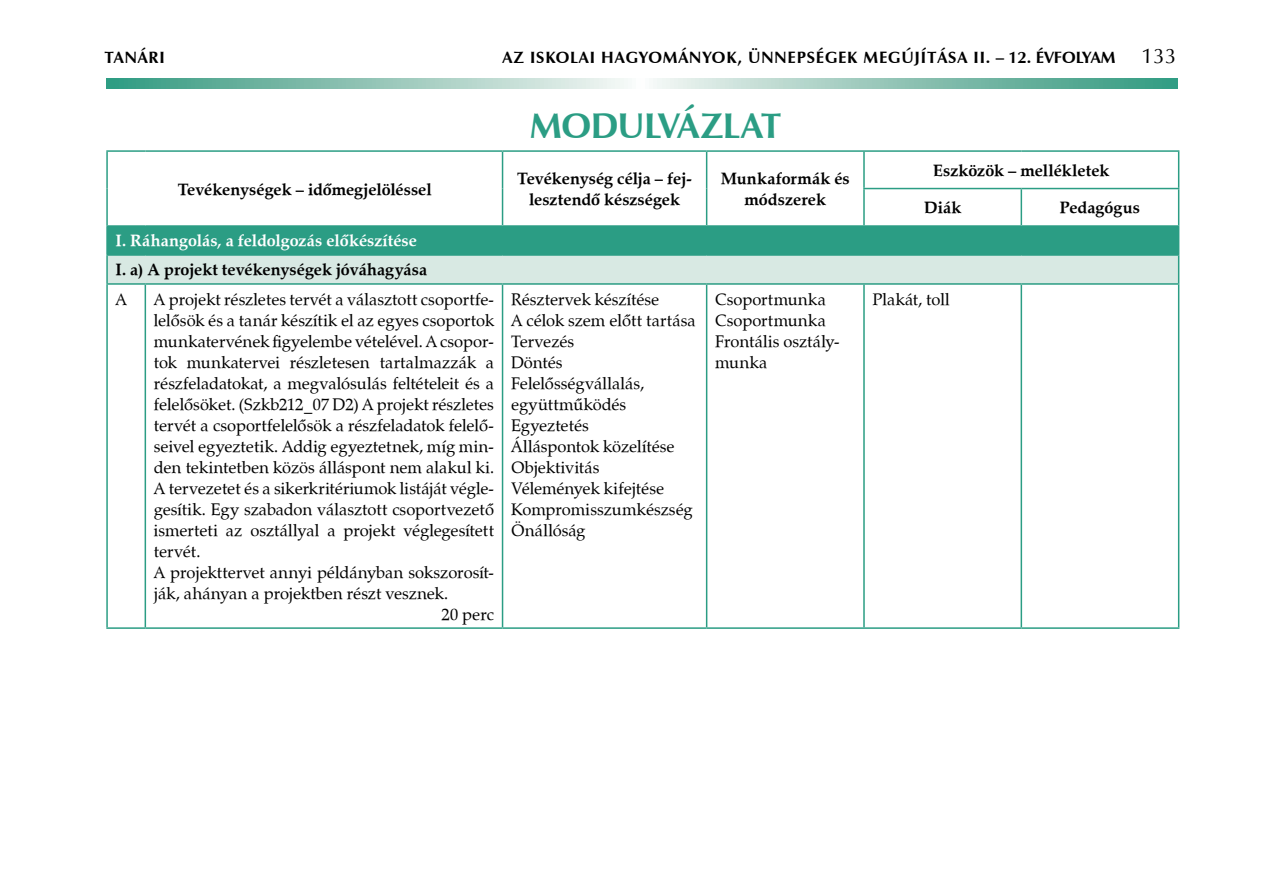
<style>
.page{position:relative;width:1263px;height:893px;background:#fff}
.page>*{position:absolute;margin:0;border:0;box-sizing:border-box;transform-origin:0 0}
.t1{font:700 36px "Zapf Humanist 601 PFL";color:#2b9d84}
.t2{font:16.5px/21px "Zapf Calligraphic 801 PFL";color:#000}
.t3{font:700 16.5px/21px "Zapf Calligraphic 801 PFL";color:#000;text-align:center}
.t4{font:700 16.5px "Zapf Humanist 601 PFL";letter-spacing:.05em;color:#000}
.t5{font:700 16.5px "Zapf Calligraphic 801 PFL";color:#fff}
.s1{font-weight:400;font-size:21px}
</style>
<div class="page">
<svg style="left:106px;top:78px;width:1072px;height:11px;background:#92c6b7"></svg>
<div style="left:107px;top:226px;width:1072px;height:29px;background:#2b9d84"></div>
<div style="left:107px;top:255px;width:1072px;height:29px;background:#d8e9e3"></div>
<hr style="left:502px;top:152px;width:1px;height:37px;background:#2b9d84">
<hr style="left:706px;top:152px;width:1px;height:37px;background:#2b9d84">
<hr style="left:863px;top:152px;width:2px;height:36px;background:#2b9d84">
<hr style="left:502px;top:189px;width:1px;height:36px;background:#2b9d84">
<hr style="left:706px;top:189px;width:1px;height:36px;background:#2b9d84">
<hr style="left:863px;top:188px;width:158px;height:1px;background:#2b9d84">
<hr style="left:863px;top:189px;width:2px;height:36px;background:#2b9d84">
<hr style="left:1021px;top:188px;width:158px;height:1px;background:#2b9d84">
<hr style="left:1020px;top:189px;width:2px;height:36px;background:#2b9d84">
<hr style="left:106px;top:227px;width:2px;height:27px;background:#2b9d84">
<hr style="left:106px;top:254px;width:39px;height:2px;background:#2b9d84">
<hr style="left:106px;top:256px;width:2px;height:27px;background:#2b9d84">
<hr style="left:145px;top:254px;width:357px;height:2px;background:#2b9d84">
<hr style="left:502px;top:254px;width:205px;height:2px;background:#2b9d84">
<hr style="left:707px;top:254px;width:157px;height:2px;background:#2b9d84">
<hr style="left:864px;top:254px;width:157px;height:2px;background:#2b9d84">
<hr style="left:1021px;top:254px;width:158px;height:2px;background:#2b9d84">
<svg style="left:1178px;top:255px;width:1px;height:28px"></svg>
<hr style="left:106px;top:283px;width:39px;height:2px;background:#2b9d84">
<hr style="left:106px;top:285px;width:2px;height:342px;background:#2b9d84">
<hr style="left:145px;top:283px;width:357px;height:2px;background:#2b9d84">
<hr style="left:145px;top:285px;width:1px;height:342px;background:#2b9d84">
<hr style="left:502px;top:283px;width:205px;height:2px;background:#2b9d84">
<hr style="left:502px;top:285px;width:1px;height:342px;background:#2b9d84">
<hr style="left:707px;top:283px;width:157px;height:2px;background:#2b9d84">
<hr style="left:706px;top:285px;width:1px;height:342px;background:#2b9d84">
<hr style="left:864px;top:283px;width:157px;height:2px;background:#2b9d84">
<hr style="left:863px;top:285px;width:2px;height:342px;background:#2b9d84">
<hr style="left:1021px;top:283px;width:158px;height:2px;background:#2b9d84">
<hr style="left:1020px;top:285px;width:2px;height:342px;background:#2b9d84">
<hr style="left:1178px;top:285px;width:1px;height:342px;background:#2b9d84">
<hr style="left:106px;top:627px;width:39px;height:2px;background:#2b9d84">
<hr style="left:145px;top:627px;width:357px;height:2px;background:#2b9d84">
<hr style="left:502px;top:627px;width:205px;height:2px;background:#2b9d84">
<hr style="left:707px;top:627px;width:157px;height:2px;background:#2b9d84">
<hr style="left:864px;top:627px;width:157px;height:2px;background:#2b9d84">
<hr style="left:1021px;top:627px;width:158px;height:2px;background:#2b9d84">
<hr style="left:106px;top:150px;width:39px;height:2px;background:#2b9d84">
<hr style="left:106px;top:152px;width:2px;height:37px;background:#2b9d84">
<hr style="left:145px;top:150px;width:357px;height:2px;background:#2b9d84">
<hr style="left:502px;top:150px;width:205px;height:2px;background:#2b9d84">
<hr style="left:707px;top:150px;width:157px;height:2px;background:#2b9d84">
<hr style="left:864px;top:150px;width:157px;height:2px;background:#2b9d84">
<hr style="left:1021px;top:150px;width:158px;height:2px;background:#2b9d84">
<hr style="left:1178px;top:152px;width:1px;height:36px;background:#2b9d84">
<hr style="left:106px;top:189px;width:2px;height:36px;background:#2b9d84">
<hr style="left:1178px;top:189px;width:1px;height:36px;background:#2b9d84">
<hr style="left:106px;top:225px;width:39px;height:2px;background:#2b9d84">
<hr style="left:145px;top:225px;width:357px;height:2px;background:#2b9d84">
<hr style="left:502px;top:225px;width:205px;height:2px;background:#2b9d84">
<hr style="left:707px;top:225px;width:157px;height:2px;background:#2b9d84">
<hr style="left:864px;top:225px;width:157px;height:2px;background:#2b9d84">
<hr style="left:1021px;top:225px;width:158px;height:2px;background:#2b9d84">
<p class="t4" style="left:105px;top:46px;width:62px">tanári</p>
<p class="t4" style="left:503px;top:46px;width:675px">Az iskolai hagyományok, ünnepség ek meg újítása II . – 12. évfolyam <span class="s1">133</span></p>
<h1 class="t1" style="left:530px;top:101px;width:24px">MODULVÁZLAT</h1>
<p class="t3" style="left:178px;top:178px;width:256px">Tevékenységek – időmegjelöléssel</p>
<p class="t3" style="left:517px;top:168px;width:176px">Tevékenység célja – fej&shy;lesztendő készségek</p>
<p class="t3" style="left:721px;top:168px;width:130px">Munkaformák és módszerek</p>
<p class="t3" style="left:933px;top:160px;width:178px">Eszközök – mellékletek</p>
<p class="t3" style="left:924px;top:197px;width:39px">Diák</p>
<p class="t3" style="left:1060px;top:197px;width:82px">Pedagógus</p>
<p class="t5" style="left:116px;top:230px;width:303px">I. Ráhangolás, a feldolgozás előkészítése</p>
<p class="t3" style="left:116px;top:259px;width:313px">I. a) A projekt tevékenységek jóváhagyása</p>
<p class="t2" style="left:116px;top:288px;width:13px">A</p>
<p class="t2" style="left:154px;top:288px;width:342px">A projekt részletes tervét a választott csoportfe-</p>
<p class="t2" style="left:154px;top:309px;width:342px">lelősök és a tanár készítik el az egyes csoportok</p>
<p class="t2" style="left:154px;top:330px;width:342px">munkatervének figyelembe vételével. A csopor-</p>
<p class="t2" style="left:154px;top:351px;width:342px">tok munkatervei részletesen tartalmazzák a</p>
<p class="t2" style="left:154px;top:372px;width:342px">részfeladatokat, a megvalósulás feltételeit és a</p>
<p class="t2" style="left:154px;top:393px;width:342px">felelősöket. (Szkb212_07 D2) A projekt részletes</p>
<p class="t2" style="left:154px;top:414px;width:342px">tervét a csoportfelelősök a részfeladatok felelő-</p>
<p class="t2" style="left:154px;top:435px;width:342px">seivel egyeztetik. Addig egyeztetnek, míg min-</p>
<p class="t2" style="left:154px;top:456px;width:342px">den tekintetben közös álláspont nem alakul ki.</p>
<p class="t2" style="left:154px;top:477px;width:342px">A tervezetet és a sikerkritériumok listáját végle-</p>
<p class="t2" style="left:154px;top:498px;width:342px">gesítik. Egy szabadon választott csoportvezető</p>
<p class="t2" style="left:154px;top:519px;width:342px">ismerteti az osztállyal a projekt véglegesített</p>
<p class="t2" style="left:154px;top:540px;width:48px">tervét.</p>
<p class="t2" style="left:154px;top:561px;width:342px">A projekttervet annyi példányban sokszorosít-</p>
<p class="t2" style="left:154px;top:582px;width:296px">ják, ahányan a projektben részt vesznek.</p>
<p class="t2" style="left:441px;top:603px;width:54px">20 perc</p>
<p class="t2" style="left:511px;top:288px;width:186px">Résztervek készítése<br>A célok szem előtt tartása<br>Tervezés<br>Döntés<br>Felelősségvállalás, együttműködés<br>Egyeztetés<br>Álláspontok közelítése<br>Objektivitás<br>Vélemények kifejtése<br>Kompromisszumkészség<br>Önállóság</p>
<p class="t2" style="left:715px;top:289px;width:126px">Csoportmunka<br>Csoportmunka<br>Frontális osztály&shy;munka</p>
<p class="t2" style="left:872px;top:289px;width:79px">Plakát, toll</p>
</div>
